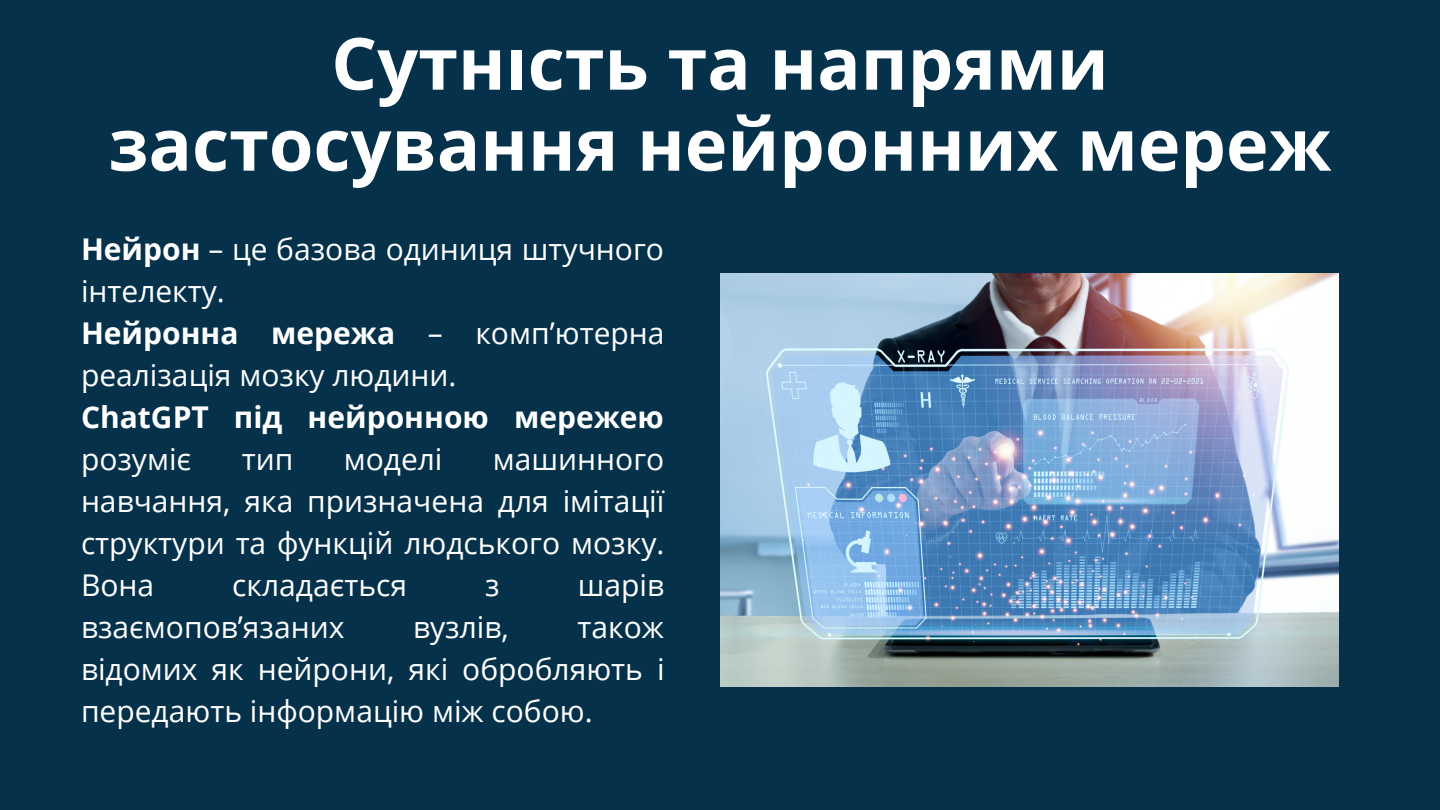
<style>
.page{position:relative;width:1440px;height:810px;background:#05314b}
.page>*{position:absolute;margin:0;border:0;box-sizing:border-box;transform-origin:0 0}
.t1{font:700 72px/81px "Noto Sans";color:#fff;text-align:center}
.t2{font:30px/42px "Open Sans";color:#fff}
.t3{font:700 30px/42px "Open Sans";color:#fff}
.s1{font-weight:700}
.s2{font-weight:400}
</style>
<div class="page">
<img style="left:720px;top:274px;width:619px;height:412px">
<p class="t1" style="left:109px;top:21px;width:1224px">Сутність та напрями застосування нейронних мереж</p>
<p class="t2" style="left:81px;top:228px;width:585px"><span class="s1">Нейрон</span> – це базова одиниця штучного інтелекту.</p>
<p class="t2" style="left:81px;top:312px;width:585px"><span class="s1">Нейронна мережа</span> – комп’ютерна реалізація мозку людини.</p>
<p class="t3" style="left:81px;top:396px;width:584px">ChatGPT під нейронною мережею <span class="s2">розуміє</span></p>
<p class="t2" style="left:242px;top:438px;width:53px">тип</p>
<p class="t2" style="left:344px;top:438px;width:100px">моделі</p>
<p class="t2" style="left:81px;top:438px;width:585px;text-align:justify;text-indent:412px">машинного навчання, яка призначена для імітації структури та функцій людського мозку.<br>Вона</p>
<p class="t2" style="left:232px;top:564px;width:176px">складається</p>
<p class="t2" style="left:485px;top:564px;width:16px">з</p>
<p class="t2" style="left:578px;top:564px;width:88px">шарів</p>
<p class="t2" style="left:81px;top:606px;width:265px">взаємопов’язаних</p>
<p class="t2" style="left:413px;top:606px;width:97px">вузлів,</p>
<p class="t2" style="left:81px;top:606px;width:585px;text-align:justify;text-indent:497px">також відомих як нейрони, які обробляють і передають інформацію між собою.</p>
</div>
